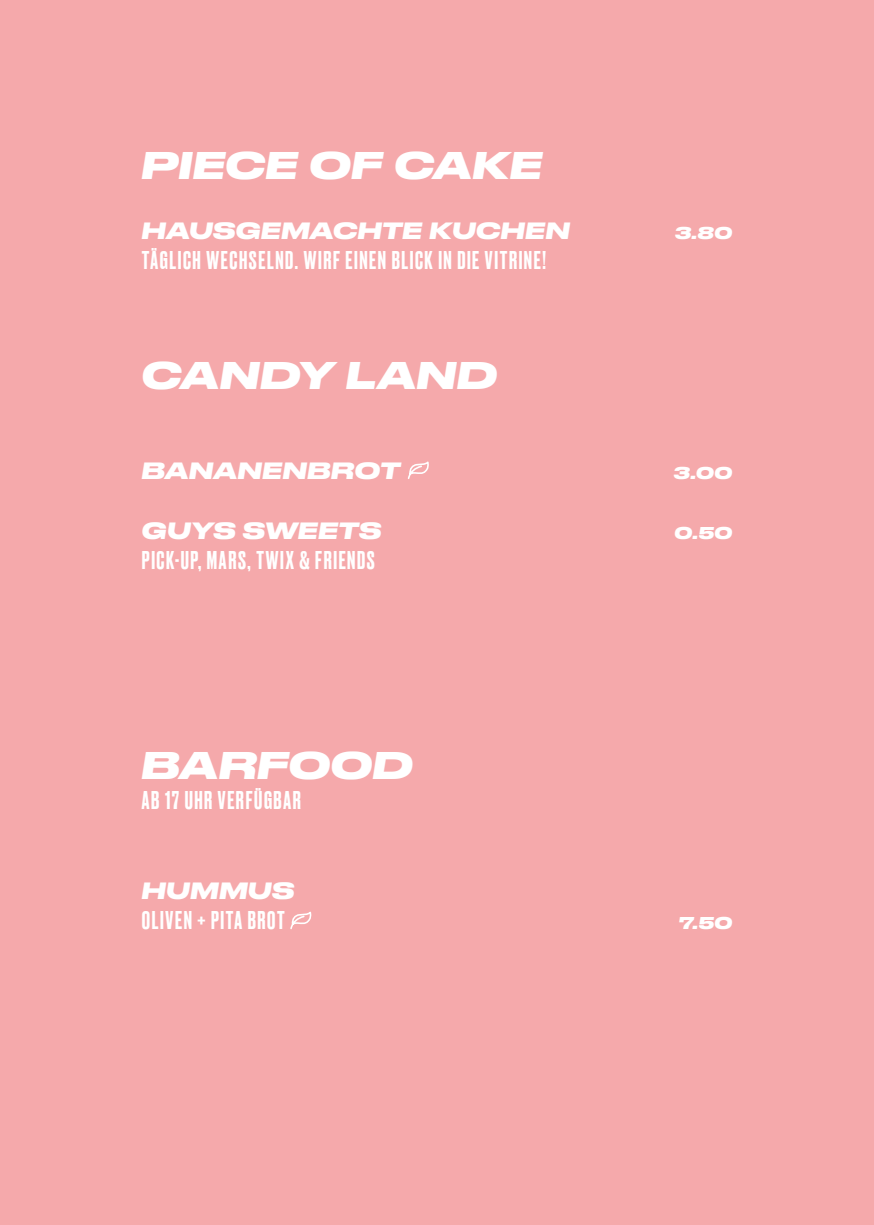
<style>
.page{position:relative;width:874px;height:1225px;background:#fff}
.page>*{position:absolute;margin:0;border:0;box-sizing:border-box;transform-origin:0 0}
.t1{font:italic 700 36px "Druk Wide TT";letter-spacing:.025em;color:#fff}
.Body{font:500 24px "Druk TT";letter-spacing:.07em;color:#fff}
.t2{font:italic 700 22px "Druk Wide TT";letter-spacing:.025em;color:#fff}
.Price{font:italic 700 16px "Druk Wide TT";letter-spacing:.03em;color:#fff}
</style>
<div class="page">
<div style="left:0;top:0;width:873px;height:1225px;background:#f5a9ab"></div>
<svg style="left:408px;top:461px;width:21px;height:18px"></svg>
<svg style="left:290px;top:911px;width:21px;height:18px"></svg>
<p class="t1" style="left:142px;top:136px;width:401px">PIECE OF CAKE</p>
<p class="t2" style="left:142px;top:213px;width:429px">HAUSGEMACHTE KUCHEN</p>
<p class="Body" style="left:142px;top:244px;width:405px">TÄGLICH WECHSELND. WIRF EINEN BLICK IN DIE VITRINE!</p>
<p class="t1" style="left:142px;top:346px;width:356px">CANDY LAND</p>
<p class="t2" style="left:142px;top:453px;width:260px">BANANENBROT</p>
<p class="t2" style="left:142px;top:513px;width:241px">GUYS SWEETS</p>
<p class="Body" style="left:142px;top:544px;width:234px">PICK-UP, MARS, TWIX &amp; FRIENDS</p>
<p class="t1" style="left:142px;top:736px;width:272px">BARFOOD</p>
<p class="Body" style="left:142px;top:784px;width:160px">AB 17 UHR VERFÜGBAR</p>
<p class="Price" style="left:674px;top:220px;width:58px">3.80</p>
<p class="Price" style="left:673px;top:460px;width:60px">3.00</p>
<p class="Price" style="left:674px;top:520px;width:59px">0.50</p>
<p class="t2" style="left:142px;top:873px;width:154px">HUMMUS</p>
<p class="Body" style="left:142px;top:904px;width:144px">OLIVEN + PITA BROT</p>
<p class="Price" style="left:678px;top:910px;width:55px">7.50</p>
</div>
